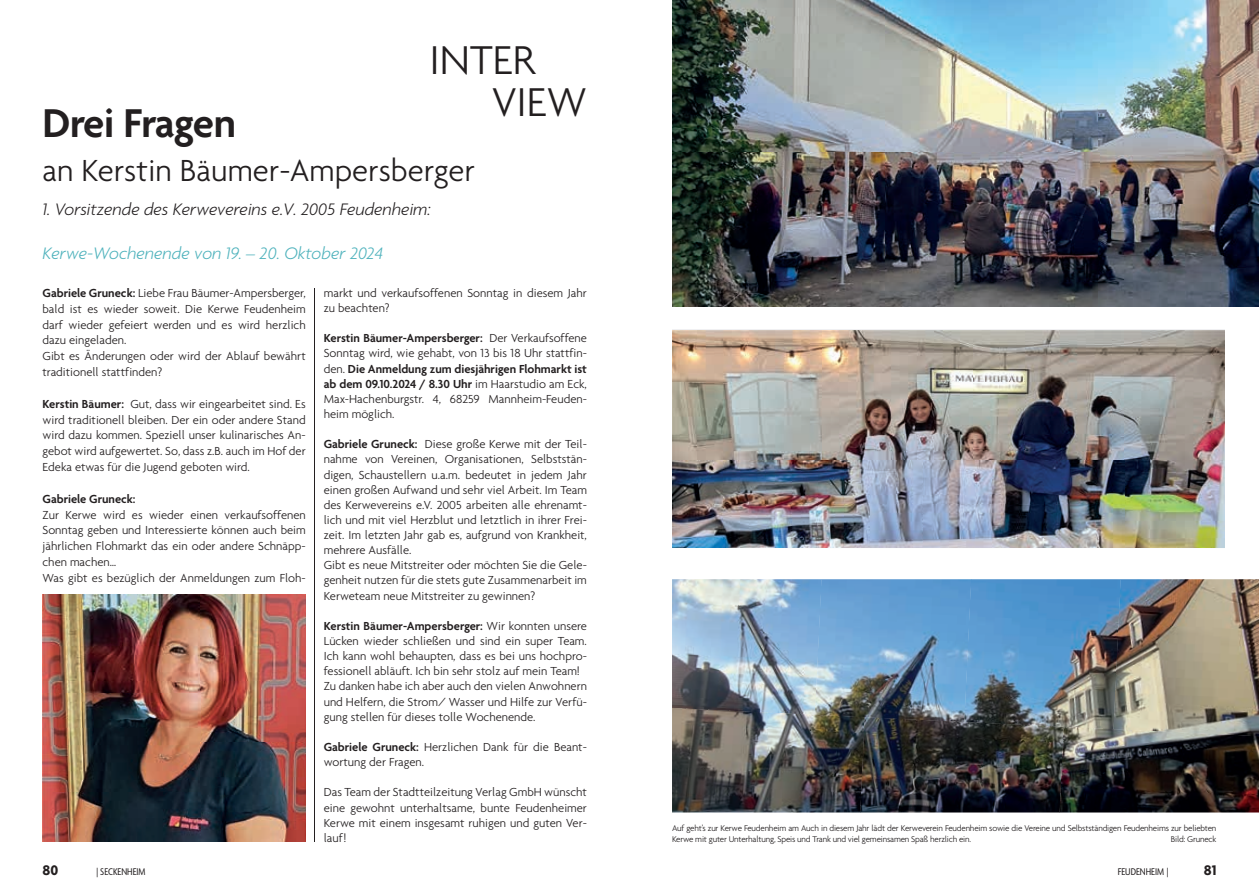
<style>
.page{position:relative;width:1259px;height:893px;background:#fff}
.page>*{position:absolute;margin:0;border:0;box-sizing:border-box;transform-origin:0 0}
.t1{font:600 43.5px "Agenda";letter-spacing:-.015em;color:#231f20}
.t2{font:300 43.5px/42px "Agenda";color:#231f20}
.t3{font:300 33px "Agenda";color:#231f20}
.t4{font:italic 300 18px "Agenda";color:#231f20}
.t5{font:italic 300 18px "Agenda";color:#4eb2bc}
.t6{font:700 15px "Agenda";color:#231f20}
.t7{font:300 12.6px/15.1px "Agenda";color:#231f20}
.t8{font:600 12.6px "Agenda";color:#231f20}
.t9{font:condensed 10.5px "Agenda";color:#231f20}
.t10{font:300 9px/10.5px "Agenda";letter-spacing:-.02em;color:#231f20}
.s1{font-weight:600}
</style>
<div class="page">
<hr style="left:314px;top:288px;width:1px;height:554px;background:#231f20">
<img style="left:43px;top:595px;width:263px;height:247px">
<img style="left:672px;top:0;width:587px;height:306px">
<img style="left:672px;top:579px;width:143px;height:129px">
<img style="left:815px;top:579px;width:149px;height:138px">
<img style="left:964px;top:579px;width:149px;height:148px">
<img style="left:1113px;top:579px;width:146px;height:148px">
<img style="left:672px;top:708px;width:193px;height:104px">
<img style="left:860px;top:717px;width:204px;height:95px">
<img style="left:1059px;top:727px;width:200px;height:85px">
<img style="left:672px;top:331px;width:553px;height:217px">
<h1 class="t1" style="left:43px;top:100px;width:195px">Drei Fragen</h1>
<h1 class="t2" style="left:492px;top:38px;width:96px;text-indent:-63px">INTER<br>VIEW</h1>
<h2 class="t3" style="left:43px;top:151px;width:434px">an Kerstin Bäumer-Ampersberger</h2>
<h3 class="t4" style="left:43px;top:198px;width:390px">1. Vorsitzende des Kerwevereins e.V. 2005 Feudenheim:</h3>
<h3 class="t5" style="left:43px;top:243px;width:342px">Kerwe-Wochenende von 19. – 20. Oktober 2024</h3>
<p class="t7" style="left:43px;top:285px;width:265px;line-height:15.9px"><span class="s1">Gabriele Gruneck:</span> Liebe Frau Bäumer-Ampersberger, bald ist es wieder soweit. Die Kerwe Feudenheim darf wieder gefeiert werden und es wird herzlich dazu eingeladen.<br>Gibt es Änderungen oder wird der Ablauf bewährt traditionell stattfinden?</p>
<p class="t7" style="left:43px;top:396px;width:265px;line-height:15.9px;text-align:justify"><span class="s1">Kerstin Bäumer:</span> Gut, dass wir eingearbeitet sind. Es wird traditionell bleiben. Der ein oder andere Stand wird dazu kommen. Speziell unser kulinarisches An&shy;gebot wird aufgewertet. So, dass z.B. auch im Hof der Edeka etwas für die Jugend geboten wird.</p>
<p class="t8" style="left:43px;top:492px;width:95px">Gabriele Gruneck:</p>
<p class="t7" style="left:43px;top:506px;width:265px;line-height:15.9px">Zur Kerwe wird es wieder einen verkaufsoffenen Sonntag geben und Interessierte können auch beim jährlichen Flohmarkt das ein oder andere Schnäpp&shy;chen machen…<br>Was gibt es bezüglich der Anmeldungen zum Floh-</p>
<p class="t7" style="left:324px;top:285px;width:265px">markt und verkaufsoffenen Sonntag in diesem Jahr zu beachten?</p>
<p class="t7" style="left:324px;top:330px;width:265px;text-align:justify"><span class="s1">Kerstin Bäumer-Ampersberger:</span> Der Verkaufsoffene Sonntag wird, wie gehabt, von 13 bis 18 Uhr stattfin&shy;den. <span class="s1">Die Anmeldung zum diesjährigen Flohmarkt ist ab dem 09.10.2024 / 8.30 Uhr</span> im Haarstudio am Eck, Max-Hachenburgstr. 4, 68259 Mannheim-Feuden&shy;heim möglich.</p>
<p class="t7" style="left:324px;top:436px;width:265px"><span class="s1">Gabriele Gruneck:</span> Diese große Kerwe mit der Teil&shy;nahme von Vereinen, Organisationen, Selbststän&shy;digen, Schaustellern u.a.m. bedeutet in jedem Jahr einen großen Aufwand und sehr viel Arbeit. Im Team des Kerwevereins e.V. 2005 arbeiten alle ehrenamt&shy;lich und mit viel Herzblut und letztlich in ihrer Frei&shy;zeit. Im letzten Jahr gab es, aufgrund von Krankheit, mehrere Ausfälle.<br>Gibt es neue Mitstreiter oder möchten Sie die Gele&shy;genheit nutzen für die stets gute Zusammenarbeit im Kerweteam neue Mitstreiter zu gewinnen?</p>
<p class="t7" style="left:324px;top:618px;width:265px"><span class="s1">Kerstin Bäumer-Ampersberger:</span> Wir konnten unsere Lücken wieder schließen und sind ein super Team.<br>Ich kann wohl behaupten, dass es bei uns hochpro&shy;fessionell abläuft. Ich bin sehr stolz auf mein Team!<br>Zu danken habe ich aber auch den vielen Anwohnern und Helfern, die Strom/ Wasser und Hilfe zur Verfü&shy;gung stellen für dieses tolle Wochenende.</p>
<p class="t7" style="left:324px;top:739px;width:265px"><span class="s1">Gabriele Gruneck:</span> Herzlichen Dank für die Beant&shy;wortung der Fragen.</p>
<p class="t7" style="left:324px;top:784px;width:265px;text-align:justify">Das Team der Stadtteilzeitung Verlag GmbH wünscht eine gewohnt unterhaltsame, bunte Feudenheimer Kerwe mit einem insgesamt ruhigen und guten Ver&shy;lauf!</p>
<p class="t10" style="left:672px;top:823px;width:546px">Auf geht’s zur Kerwe Feudenheim am Auch in diesem Jahr lädt der Kerweverein Feudenheim sowie die Vereine und Selbstständigen Feudenheims zur beliebten<br>Kerwe mit guter Unterhaltung, Speis und Trank und viel gemeinsamen Spaß herzlich ein.</p>
<p class="t10" style="left:1171px;top:834px;width:47px">Bild: Gruneck</p>
<p class="t6" style="left:43px;top:862px;width:17px">80</p>
<p class="t9" style="left:97px;top:866px;width:51px">| SECKENHEIM</p>
<p class="t9" style="left:1118px;top:866px;width:52px">FEUDENHEIM |</p>
<p class="t6" style="left:1204px;top:862px;width:14px">81</p>
</div>
